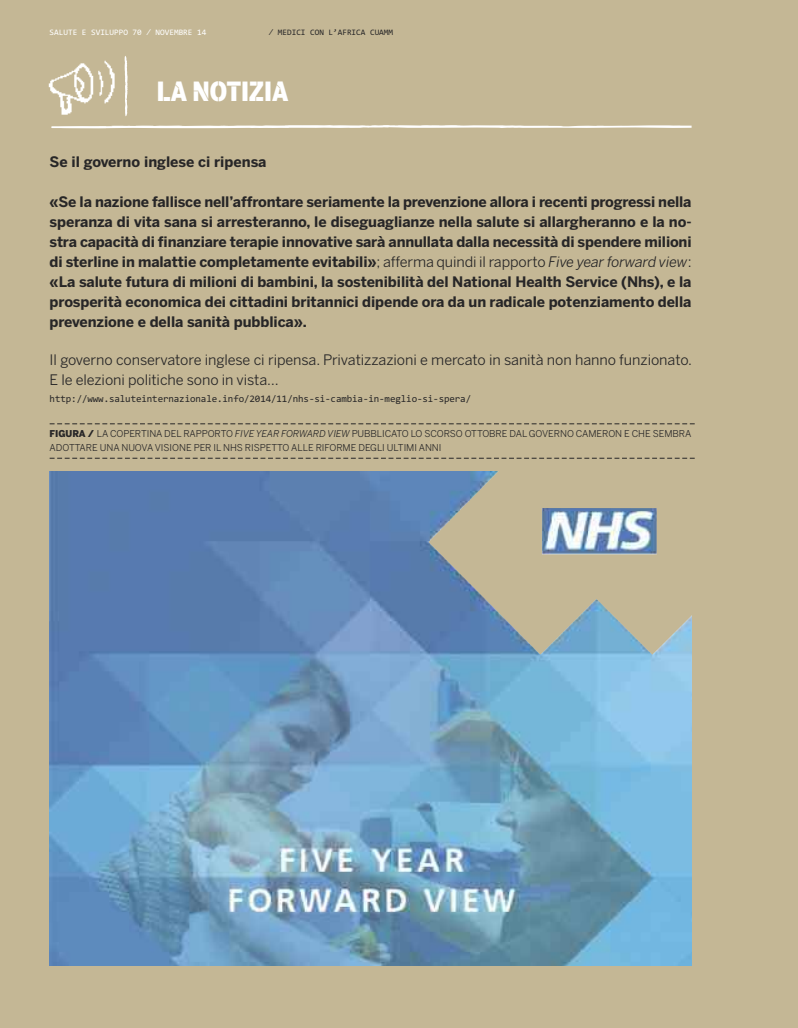
<style>
.page{position:relative;width:798px;height:1028px;background:#fff}
.page>*{position:absolute;margin:0;border:0;box-sizing:border-box;transform-origin:0 0}
.t1{font:26.25px "cuammstencil stencil";color:#fff}
.t2{font:700 14.38px/20px "Benton Sans";letter-spacing:-.005em;color:#272627;text-align:justify}
.t3{font:14.38px/20px "Benton Sans";letter-spacing:-.005em;color:#272627}
.t4{font:10px "Consolas";letter-spacing:-.01em;color:#272627}
.t5{font:9.38px/13.1px "Benton Sans";letter-spacing:-.005em;color:#272627}
.t6{font:8.38px "Consolas";color:#fff}
.t7{font:8.38px "Consolas";color:#272627}
.s1{font-weight:400}
.s2{font-weight:400;font-style:italic}
.s3{font-weight:900}
.s4{font-style:italic}
</style>
<div class="page">
<div style="left:0;top:0;width:797px;height:1028px;background:#c4b795"></div>
<svg style="left:51px;top:56px;width:640px;height:72px"></svg>
<img style="left:48px;top:56px;width:72px;height:64px">
<svg style="left:50px;top:423px;width:644px;height:1px"></svg>
<svg style="left:50px;top:458px;width:644px;height:1px"></svg>
<img style="left:50px;top:472px;width:641px;height:494px">
<p class="t6" style="left:50px;top:28px;width:158px">salute e sviluppo 70 ⁄ novembre 14</p>
<p class="t7" style="left:268px;top:28px;width:126px">⁄ medici con l’africa cuamm</p>
<h1 class="t1" style="left:157px;top:76px;width:133px">LA NOTIZIA</h1>
<p class="t2" style="left:50px;top:152px;width:218px">Se il governo inglese ci ripensa</p>
<p class="t2" style="left:50px;top:192px;width:643px">«Se la nazione fallisce nell’affrontare seriamente la prevenzione allora i recenti progressi nella speranza di vita sana si arresteranno, le diseguaglianze nella salute si allargheranno e la no&shy;stra capacità di finanziare terapie innovative sarà annullata dalla necessità di spendere milioni di sterline in malattie completamente evitabili»<span class="s1">; afferma quindi il rapporto</span> <span class="s2">Five year forward view</span><span class="s1">: </span>«La salute futura di milioni di bambini, la sostenibilità del National Health Service (Nhs), e la prosperità economica dei cittadini britannici dipende ora da un radicale potenziamento della prevenzione e della sanità pubblica».</p>
<p class="t3" style="left:50px;top:350px;width:643px">Il governo conservatore inglese ci ripensa. Privatizzazioni e mercato in sanità non hanno funzionato.<br>E le elezioni politiche sono in vista…</p>
<p class="t4" style="left:50px;top:393px;width:423px">http://www.saluteinternazionale.info/2014/11/nhs-si-cambia-in-meglio-si-spera/</p>
<p class="t5" style="left:50px;top:427px;width:643px"><span class="s3">FIGURA /</span> LA COPERTINA DEL RAPPORTO <span class="s4">FIVE YEAR FORWARD VIEW</span> PUBBLICATO LO SCORSO OTTOBRE DAL GOVERNO CAMERON E CHE SEMBRA<br>ADOTTARE UNA NUOVA VISIONE PER IL NHS RISPETTO ALLE RIFORME DEGLI ULTIMI ANNI</p>
</div>
